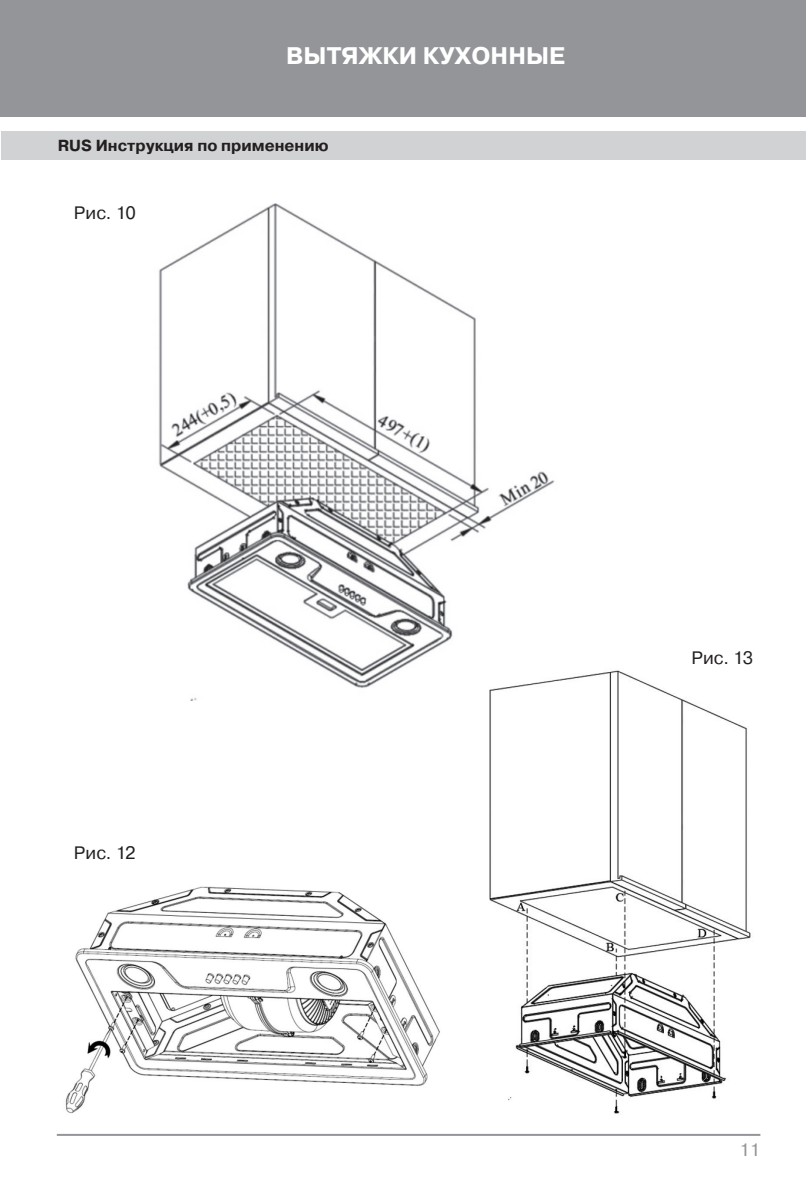
<style>
.page{position:relative;width:806px;height:1192px;background:#fff}
.page>*{position:absolute;margin:0;border:0;box-sizing:border-box;transform-origin:0 0}
.t1{font:700 24px "Pragmatica C";color:#fff}
.t2{font:18px "Pragmatica C";letter-spacing:.01em;color:#231f20}
.t3{font:18px "Pragmatica C";color:#939598}
.t4{font:700 16px "Pragmatica C";color:#231f20}
</style>
<div class="page">
<div style="left:0;top:0;width:805px;height:117px;background:#939598"></div>
<div style="left:1px;top:131px;width:804px;height:28px;background:#d1d2d4"></div>
<hr style="left:57px;top:1133px;width:703px;height:2px;background:#939598">
<img style="left:159px;top:203px;width:396px;height:497px">
<img style="left:65px;top:886px;width:375px;height:228px">
<img style="left:479px;top:663px;width:272px;height:451px">
<h1 class="t1" style="left:286px;top:46px;width:280px">ВЫТЯЖКИ КУХОННЫЕ</h1>
<p class="t4" style="left:58px;top:139px;width:272px">RUS Инструкция по применению</p>
<p class="t2" style="left:74px;top:204px;width:63px">Рис. 10</p>
<p class="t2" style="left:74px;top:844px;width:63px">Рис. 12</p>
<p class="t2" style="left:691px;top:649px;width:63px">Рис. 13</p>
<p class="t3" style="left:739px;top:1142px;width:22px">11</p>
</div>
